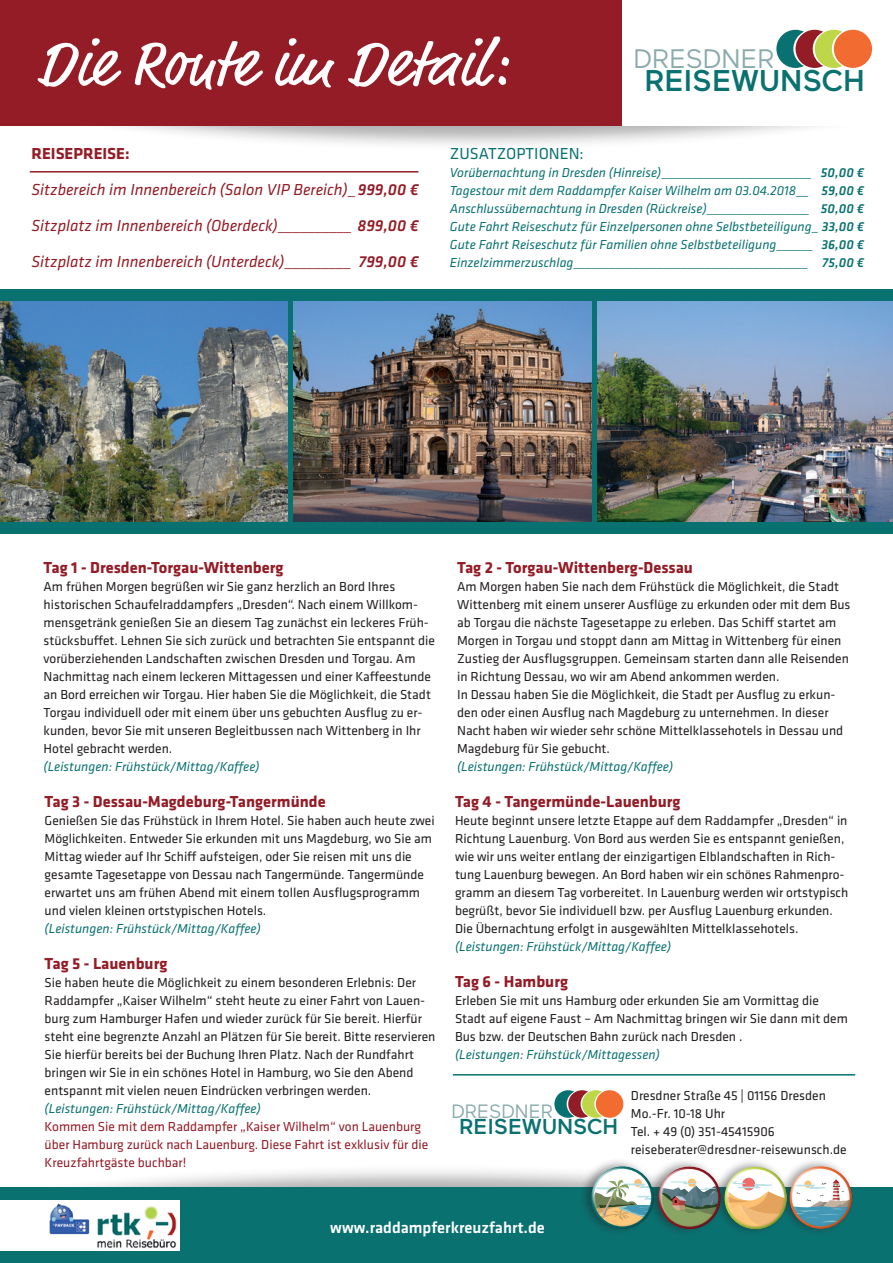
<style>
.page{position:relative;width:893px;height:1263px;background:#fff}
.page>*{position:absolute;margin:0;border:0;box-sizing:border-box;transform-origin:0 0}
.t1{font:66.3px "Market OT";color:#fff}
.t2{font:500 29.85px "Maax";color:#0a7171}
.t3{font:26.7px "Maax";color:#8aaaac}
.t4{font:500 21.6px "Maax";color:#0a7171}
.t5{font:19.2px "Maax";color:#8aaaac}
.t6{font:italic 16.5px/36px "Klavika Basic";color:#941c26}
.t7{font:700 16.5px "Klavika Basic";color:#941c26}
.t8{font:500 16.5px "Klavika Basic";color:#fff}
.t9{font:16.5px "Klavika Basic";color:#0a7171}
.t10{font:13.5px/18px "Klavika Basic";color:#231f20}
.t11{font:italic 13.5px/18px "Klavika Basic";color:#0a7171;text-align:justify}
.t12{font:13.5px/18px "Klavika Basic";color:#941c26}
.s1{font-weight:700;font-style:normal}
.s2{font-weight:500}
</style>
<div class="page">
<div style="left:0;top:289px;width:893px;height:245px;background:#0a7171"></div>
<img style="left:0;top:302px;width:288px;height:219px">
<img style="left:293px;top:301px;width:298px;height:221px">
<img style="left:597px;top:301px;width:296px;height:221px">
<div style="left:0;top:0;width:893px;height:151px;background:#231f20;opacity:.36"></div>
<div style="left:619px;top:0;width:274px;height:125px;background:#fff"></div>
<div style="left:0;top:0;width:622px;height:125px;background:#941c26"></div>
<div style="left:0;top:1163px;width:893px;height:100px;background:#231f20;opacity:.36"></div>
<div style="left:0;top:1187px;width:893px;height:76px;background:#0a7171"></div>
<div style="left:579px;top:1157px;width:277px;height:80px;background:#231f20;opacity:.43"></div>
<div style="left:590px;top:1164px;width:66px;height:66px;background:#231f20;opacity:.75"></div>
<div style="left:657px;top:1164px;width:66px;height:66px;background:#231f20;opacity:.75"></div>
<div style="left:724px;top:1165px;width:65px;height:65px;background:#231f20;opacity:.75"></div>
<svg style="left:726px;top:1179px;width:63px;height:49px"></svg>
<div style="left:789px;top:1164px;width:66px;height:66px;background:#231f20;opacity:.75"></div>
<div style="left:0;top:1200px;width:180px;height:50px;background:#fff"></div>
<img style="left:49px;top:1203px;width:128px;height:45px">
<hr style="left:453px;top:1074px;width:402px;height:1px;background:#0a7171">
<hr style="left:30px;top:171px;width:388px;height:2px;background:#941c26">
<svg style="left:776px;top:30px;width:66px;height:38px;background:#8e906c"></svg>
<div style="left:834px;top:30px;width:38px;height:38px;background:#f26c32;border-radius:50%"></div>
<svg style="left:554px;top:1090px;width:48px;height:28px"></svg>
<div style="left:596px;top:1090px;width:27px;height:28px;background:#f26c32;border-radius:50%"></div>
<h1 class="t1" style="left:37px;top:24px;width:471px">Die Route im Detail:</h1>
<h3 class="t3" style="left:634px;top:45px;width:143px">DRESDNER</h3>
<h2 class="t2" style="left:644px;top:65px;width:222px">REISEWUNSCH</h2>
<p class="t6" style="left:31px;top:135px;width:389px"><span class="s1">REISEPREISE:<br></span>Sitzbereich im Innenbereich (Salon VIP Bereich)_ <span class="s2">999,00 € </span>Sitzplatz im Innenbereich (Oberdeck)__________ <span class="s2">899,00 € </span>Sitzplatz im Innenbereich (Unterdeck)_________ <span class="s2">799,00 €</span></p>
<p class="t9" style="left:450px;top:143px;width:135px">ZUSATZOPTIONEN:</p>
<p class="t11" style="left:450px;top:163px;width:416px">Vorübernachtung in Dresden (Hinreise)_________________________ <span class="s2">50,00 € </span>Tagestour mit dem Raddampfer Kaiser Wilhelm am 03.04.2018__ <span class="s2">59,00 € </span>Anschlussübernachtung in Dresden (Rückreise)_________________ <span class="s2">50,00 € </span>Gute Fahrt Reiseschutz für Einzelpersonen ohne Selbstbeteiligung_ <span class="s2">33,00 € </span>Gute Fahrt Reiseschutz für Familien ohne Selbstbeteiligung______ <span class="s2">36,00 € </span>Einzelzimmerzuschlag_______________________________________ <span class="s2">75,00 €</span></p>
<p class="t7" style="left:44px;top:556px;width:241px">Tag 1 - Dresden-Torgau-Wittenberg</p>
<p class="t10" style="left:44px;top:577px;width:393px">Am frühen Morgen begrüßen wir Sie ganz herzlich an Bord Ihres historischen Schaufelraddampfers „Dresden“. Nach einem Willkom&shy;mensgetränk genießen Sie an diesem Tag zunächst ein leckeres Früh&shy;stücksbuffet. Lehnen Sie sich zurück und betrachten Sie entspannt die vorüberziehenden Landschaften zwischen Dresden und Torgau. Am Nachmittag nach einem leckeren Mittagessen und einer Kaffeestunde an Bord erreichen wir Torgau. Hier haben Sie die Möglichkeit, die Stadt Torgau individuell oder mit einem über uns gebuchten Ausflug zu er&shy;kunden, bevor Sie mit unseren Begleitbussen nach Wittenberg in Ihr Hotel gebracht werden.</p>
<p class="t11" style="left:44px;top:757px;width:218px">(Leistungen: Frühstück/Mittag/Kaffee)</p>
<p class="t7" style="left:45px;top:790px;width:283px">Tag 3 - Dessau-Magdeburg-Tangermünde</p>
<p class="t10" style="left:45px;top:811px;width:392px">Genießen Sie das Frühstück in Ihrem Hotel. Sie haben auch heute zwei Möglichkeiten. Entweder Sie erkunden mit uns Magdeburg, wo Sie am Mittag wieder auf Ihr Schiff aufsteigen, oder Sie reisen mit uns die gesamte Tagesetappe von Dessau nach Tangermünde. Tangermünde erwartet uns am frühen Abend mit einem tollen Ausflugsprogramm und vielen kleinen ortstypischen Hotels.</p>
<p class="t11" style="left:45px;top:919px;width:218px">(Leistungen: Frühstück/Mittag/Kaffee)</p>
<p class="t7" style="left:45px;top:952px;width:124px">Tag 5 - Lauenburg</p>
<p class="t10" style="left:45px;top:973px;width:392px">Sie haben heute die Möglichkeit zu einem besonderen Erlebnis: Der Raddampfer „Kaiser Wilhelm“ steht heute zu einer Fahrt von Lauen&shy;burg zum Hamburger Hafen und wieder zurück für Sie bereit. Hierfür steht eine begrenzte Anzahl an Plätzen für Sie bereit. Bitte reservieren Sie hierfür bereits bei der Buchung Ihren Platz. Nach der Rundfahrt bringen wir Sie in ein schönes Hotel in Hamburg, wo Sie den Abend entspannt mit vielen neuen Eindrücken verbringen werden.</p>
<p class="t11" style="left:45px;top:1099px;width:218px">(Leistungen: Frühstück/Mittag/Kaffee)</p>
<p class="t12" style="left:45px;top:1117px;width:385px">Kommen Sie mit dem Raddampfer „Kaiser Wilhelm“ von Lauenburg über Hamburg zurück nach Lauenburg. Diese Fahrt ist exklusiv für die<br>Kreuzfahrtgäste buchbar!</p>
<p class="t7" style="left:457px;top:556px;width:237px">Tag 2 - Torgau-Wittenberg-Dessau</p>
<p class="t10" style="left:457px;top:577px;width:395px">Am Morgen haben Sie nach dem Frühstück die Möglichkeit, die Stadt Wittenberg mit einem unserer Ausflüge zu erkunden oder mit dem Bus ab Torgau die nächste Tagesetappe zu erleben. Das Schiff startet am Morgen in Torgau und stoppt dann am Mittag in Wittenberg für einen Zustieg der Ausflugsgruppen. Gemeinsam starten dann alle Reisenden in Richtung Dessau, wo wir am Abend ankommen werden.<br>In Dessau haben Sie die Möglichkeit, die Stadt per Ausflug zu erkun&shy;den oder einen Ausflug nach Magdeburg zu unternehmen. In dieser Nacht haben wir wieder sehr schöne Mittelklassehotels in Dessau und Magdeburg für Sie gebucht.</p>
<p class="t11" style="left:457px;top:757px;width:218px">(Leistungen: Frühstück/Mittag/Kaffee)</p>
<p class="t7" style="left:455px;top:790px;width:227px">Tag 4 - Tangermünde-Lauenburg</p>
<p class="t10" style="left:455px;top:811px;width:395px">Heute beginnt unsere letzte Etappe auf dem Raddampfer „Dresden“ in Richtung Lauenburg. Von Bord aus werden Sie es entspannt genießen, wie wir uns weiter entlang der einzigartigen Elblandschaften in Rich&shy;tung Lauenburg bewegen. An Bord haben wir ein schönes Rahmenpro&shy;gramm an diesem Tag vorbereitet. In Lauenburg werden wir ortstypisch begrüßt, bevor Sie individuell bzw. per Ausflug Lauenburg erkunden.<br>Die Übernachtung erfolgt in ausgewählten Mittelklassehotels.</p>
<p class="t11" style="left:455px;top:937px;width:218px">(Leistungen: Frühstück/Mittag/Kaffee)</p>
<p class="t7" style="left:455px;top:970px;width:115px">Tag 6 - Hamburg</p>
<p class="t10" style="left:455px;top:991px;width:394px">Erleben Sie mit uns Hamburg oder erkunden Sie am Vormittag die<br>Stadt auf eigene Faust – Am Nachmittag bringen wir Sie dann mit dem<br>Bus bzw. der Deutschen Bahn zurück nach Dresden .</p>
<p class="t11" style="left:455px;top:1045px;width:206px">(Leistungen: Frühstück/Mittagessen)</p>
<h3 class="t5" style="left:451px;top:1101px;width:103px">DRESDNER</h3>
<h3 class="t4" style="left:459px;top:1115px;width:160px">REISEWUNSCH</h3>
<p class="t10" style="left:631px;top:1086px;width:217px">Dresdner Straße 45 | 01156 Dresden<br>Mo.-Fr. 10-18 Uhr<br>Tel. + 49 (0) 351-45415906 reiseberater@dresdner-reisewunsch.de</p>
<p class="t8" style="left:330px;top:1216px;width:216px">www.raddampferkreuzfahrt.de</p>
</div>
